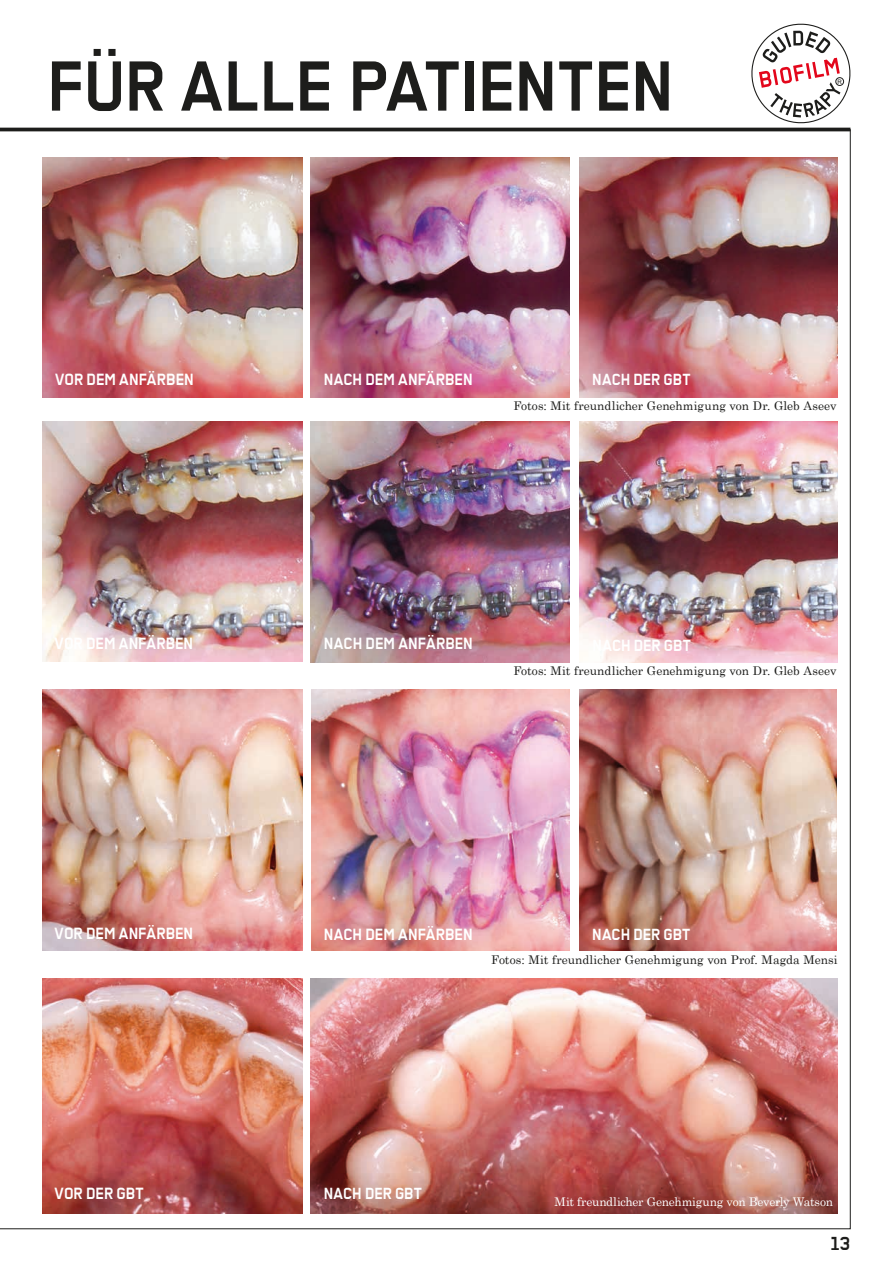
<style>
.page{position:relative;width:893px;height:1263px;background:#fff}
.page>*{position:absolute;margin:0;border:0;box-sizing:border-box;transform-origin:0 0}
.t1{font:700 79.5px "Transbold Neue Euro";letter-spacing:.005em;color:#1d1d1b}
.t2{font:700 21px "Transbold Neue Euro";color:#1d1d1b}
.t3{font:700 18.15px "Transbold Neue Euro";color:#fff}
.t4{font:700 18px "Transbold Neue Euro";letter-spacing:.005em;color:#fff}
.t5{font:12px "Century Schoolbook";letter-spacing:.005em;color:#1d1d1b}
.t6{font:12px "Century Schoolbook";letter-spacing:-.025em;color:#fff}
.t7{font:6.15px "Arial";color:#1d1d1b}
</style>
<div class="page">
<hr style="left:0;top:128px;width:850px;height:3px;background:#1d1d1b">
<img style="left:0;top:131px;width:850px;height:1098px">
<svg style="left:751px;top:24px;width:99px;height:99px"></svg>
<div style="left:836px;top:78px;width:8px;height:7px;background:#fff;border-radius:50%"></div>
<div style="left:835px;top:77px;width:9px;height:9px;border:1px solid #1d1d1b;border-radius:50%"></div>
<h1 class="t1" style="left:47px;top:43px;width:627px">FÜR ALLE PATIENTEN</h1>
<h3 class="t3" style="left:55px;top:369px;width:140px">VOR DEM ANFÄRBEN</h3>
<h3 class="t3" style="left:324px;top:370px;width:150px">NACH DEM ANFÄRBEN</h3>
<h3 class="t4" style="left:592px;top:370px;width:100px">NACH DER GBT</h3>
<p class="t7" style="left:837px;top:77px;width:6px">R</p>
<p class="t5" style="left:513px;top:396px;width:325px">Fotos: Mit freundlicher Genehmigung von Dr. Gleb Aseev</p>
<h3 class="t3" style="left:55px;top:634px;width:140px">VOR DEM ANFÄRBEN</h3>
<h3 class="t3" style="left:324px;top:634px;width:150px">NACH DEM ANFÄRBEN</h3>
<h3 class="t4" style="left:592px;top:635px;width:100px">NACH DER GBT</h3>
<p class="t5" style="left:513px;top:660px;width:325px">Fotos: Mit freundlicher Genehmigung von Dr. Gleb Aseev</p>
<h3 class="t3" style="left:55px;top:923px;width:140px">VOR DEM ANFÄRBEN</h3>
<h3 class="t3" style="left:324px;top:924px;width:150px">NACH DEM ANFÄRBEN</h3>
<h3 class="t4" style="left:592px;top:924px;width:100px">NACH DER GBT</h3>
<h3 class="t3" style="left:55px;top:1184px;width:91px">VOR DER GBT</h3>
<p class="t5" style="left:491px;top:950px;width:348px">Fotos: Mit freundlicher Genehmigung von Prof. Magda Mensi</p>
<h3 class="t4" style="left:324px;top:1183px;width:100px">NACH DER GBT</h3>
<p class="t6" style="left:555px;top:1192px;width:280px">Mit freundlicher Genehmigung von Beverly Watson</p>
<h2 class="t2" style="left:831px;top:1232px;width:21px">13</h2>
</div>
